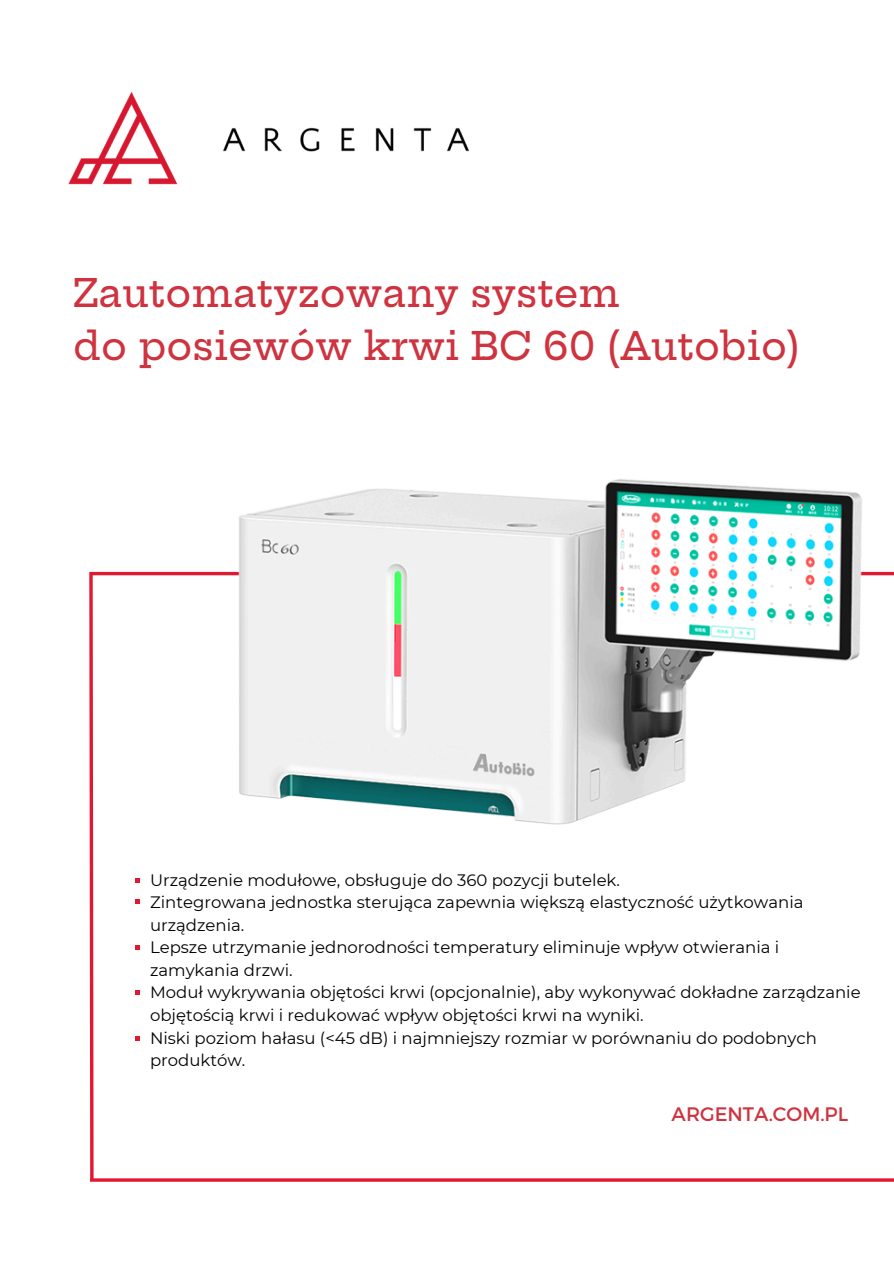
<style>
.page{position:relative;width:894px;height:1264px;background:#fff}
.page>*{position:absolute;margin:0;border:0;box-sizing:border-box;transform-origin:0 0}
.t1{font:500 38.55px/53.6px "Hepta Slab";color:#ce333f}
.t2{font:19.5px "Montserrat";color:#ce333f}
.t3{font:16.5px/22.5px "Montserrat";color:#000}
</style>
<div class="page">
<hr style="left:90px;top:1178px;width:803px;height:3px;background:#e21731">
<svg style="left:89px;top:909px;width:6px;height:273px"></svg>
<img style="left:68px;top:91px;width:401px;height:94px">
<img style="left:89px;top:479px;width:804px;height:430px">
<svg style="left:135px;top:878px;width:4px;height:4px"></svg>
<svg style="left:135px;top:899px;width:4px;height:4px"></svg>
<svg style="left:135px;top:945px;width:4px;height:4px"></svg>
<svg style="left:135px;top:990px;width:4px;height:4px"></svg>
<svg style="left:135px;top:1036px;width:4px;height:4px"></svg>
<p class="t1" style="left:73px;top:266px;width:728px">Zautomatyzowany system<br>do posiewów krwi BC 60 (Autobio)</p>
<p class="t3" style="left:150px;top:868px;width:471px">Urządzenie modułowe, obsługuje do 360 pozycji butelek.</p>
<h1 class="t3" style="left:150px;top:891px;width:654px">Zintegrowana jednostka sterująca zapewnia większą elastyczność użytkowania urządzenia.</h1>
<p class="t3" style="left:150px;top:936px;width:630px">Lepsze utrzymanie jednorodności temperatury eliminuje wpływ otwierania i zamykania drzwi.</p>
<p class="t3" style="left:150px;top:981px;width:712px">Moduł wykrywania objętości krwi (opcjonalnie), aby wykonywać dokładne zarządzanie objętością krwi i redukować wpływ objętości krwi na wyniki.</p>
<p class="t3" style="left:150px;top:1026px;width:668px">Niski poziom hałasu (&lt;45 dB) i najmniejszy rozmiar w porównaniu do podobnych produktów.</p>
<p class="t2" style="left:671px;top:1101px;width:178px">ARGENTA.COM.PL</p>
</div>
